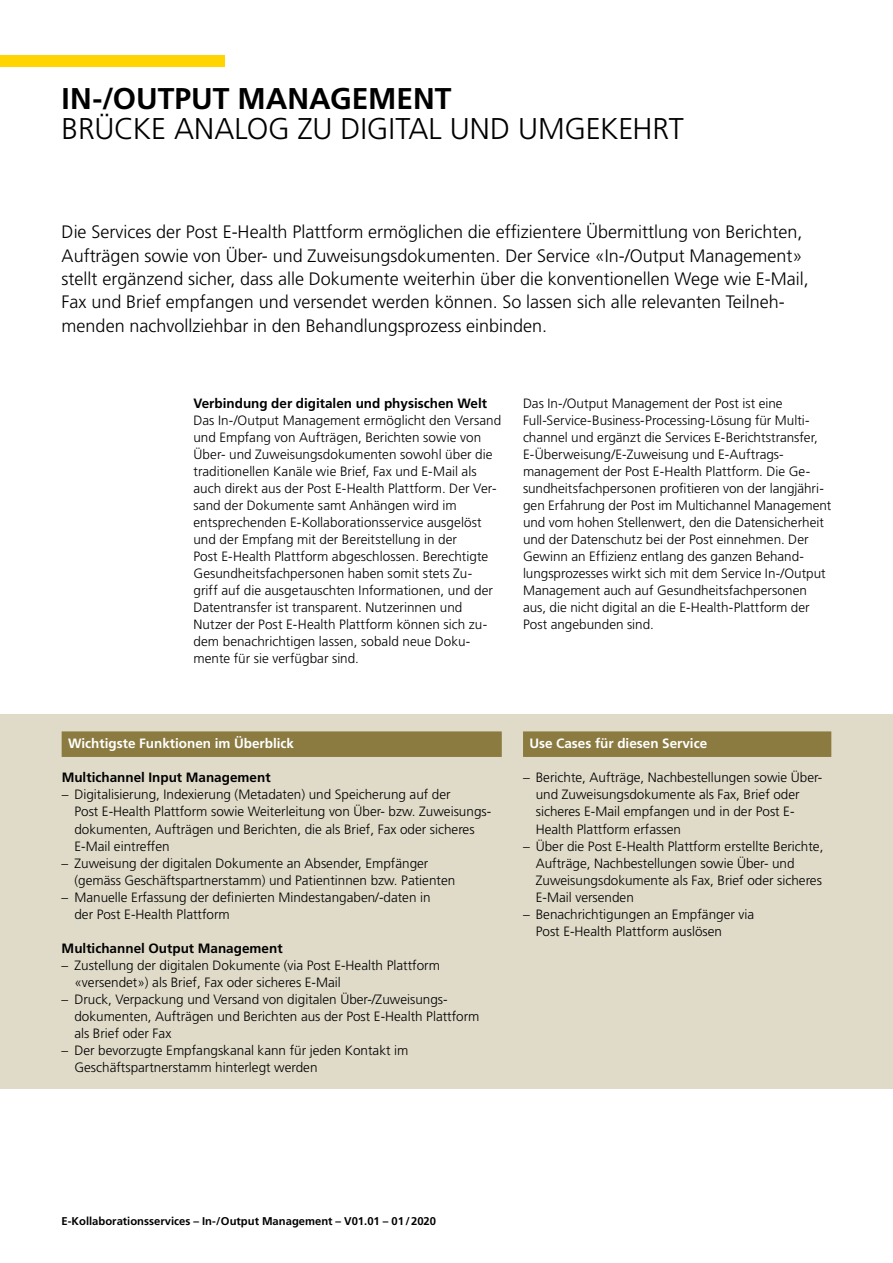
<style>
.page{position:relative;width:893px;height:1263px;background:#fff}
.page>*{position:absolute;margin:0;border:0;box-sizing:border-box;transform-origin:0 0}
.t1{font:300 30px "Frutiger LT";letter-spacing:-.005em;color:#000}
.t2{font:700 30px "Frutiger LT";color:#000}
.t3{font:300 18px/23.4px "Frutiger LT";color:#000}
.t4{font:300 13.5px/17px "Frutiger LT";color:#000}
.t5{font:700 13.5px "Frutiger LT";color:#000}
.t6{font:700 13.5px "Frutiger LT";color:#fff}
.t7{font:700 11.25px "Frutiger LT";color:#000}
</style>
<div class="page">
<div style="left:0;top:714px;width:893px;height:375px;background:#e0dac8"></div>
<div style="left:0;top:55px;width:224px;height:12px;background:#ffd400"></div>
<div style="left:62px;top:731px;width:440px;height:26px;background:#8b7b40"></div>
<div style="left:523px;top:731px;width:308px;height:26px;background:#8b7b40"></div>
<h1 class="t2" style="left:62px;top:81px;width:391px">IN-/OUTPUT MANAGEMENT</h1>
<h2 class="t1" style="left:62px;top:111px;width:624px">BRÜCKE ANALOG ZU DIGITAL UND UMGEKEHRT</h2>
<p class="t3" style="left:62px;top:220px;width:749px">Die Services der Post E-Health Plattform ermöglichen die effizientere Übermittlung von Berichten, Aufträgen sowie von Über- und Zuweisungsdokumenten. Der Service «In-/Output Management» stellt ergänzend sicher, dass alle Dokumente weiterhin über die konventionellen Wege wie E-Mail, Fax und Brief empfangen und versendet werden können. So lassen sich alle relevanten Teilneh&shy;menden nachvollziehbar in den Behandlungsprozess einbinden.</p>
<h3 class="t5" style="left:193px;top:396px;width:295px">Verbindung der digitalen und physischen Welt</h3>
<p class="t4" style="left:193px;top:412px;width:309px">Das In-/Output Management ermöglicht den Versand und Empfang von Aufträgen, Berichten sowie von Über- und Zuweisungsdokumenten sowohl über die traditionellen Kanäle wie Brief, Fax und E-Mail als auch direkt aus der Post E-Health Plattform. Der Ver&shy;sand der Dokumente samt Anhängen wird im entsprechenden E-Kollaborationsservice ausgelöst und der Empfang mit der Bereitstellung in der<br>Post E-Health Plattform abgeschlossen. Berechtigte Gesundheitsfachpersonen haben somit stets Zu -<br>griff auf die ausgetauschten Informationen, und der Datentransfer ist transparent. Nutzerinnen und Nutzer der Post E-Health Plattform können sich zu&shy;dem benachrich tigen lassen, sobald neue Doku&shy;mente für sie verfügbar sind.</p>
<p class="t4" style="left:523px;top:395px;width:310px">Das In-/Output Management der Post ist eine Full-Service-Business-Processing-Lösung für Multi&shy;channel und ergänzt die Services E-Berichtstransfer, E-Überweisung/E-Zuweisung und E-Auftrags&shy;management der Post E-Health Plattform. Die Ge&shy;sundheitsfachpersonen profitieren von der langjähri&shy;gen Erfahrung der Post im Multichannel Management und vom hohen Stellenwert, den die Datensicherheit und der Datenschutz bei der Post einnehmen. Der Gewinn an Effizienz entlang des ganzen Behand&shy;lungspro zesses wirkt sich mit dem Service In-/Output Management auch auf Gesundheitsfachpersonen aus, die nicht digital an die E-Health-Plattform der Post angebunden sind.</p>
<h2 class="t6" style="left:68px;top:736px;width:227px">Wichtigste Funktionen im Überblick</h2>
<h3 class="t5" style="left:62px;top:770px;width:210px">Multichannel Input Management</h3>
<p class="t4" style="left:74px;top:786px;width:418px;text-indent:-13px">– Digitalisierung, Indexierung (Metadaten) und Speicherung auf der<br>Post E-Health Plattform sowie Weiterleitung von Über- bzw. Zuweisungs&shy;dokumenten, Aufträgen und Berichten, die als Brief, Fax oder sicheres E-Mail eintreffen</p>
<p class="t4" style="left:74px;top:854px;width:382px;text-indent:-13px">– Zuweisung der digitalen Dokumente an Absender, Empfänger (gemäss Geschäftspartnerstamm) und Patientinnen bzw. Patienten</p>
<p class="t4" style="left:74px;top:888px;width:358px;text-indent:-13px">– Manuelle Erfassung der definierten Mindestangaben/-daten in der Post E-Health Plattform</p>
<h3 class="t5" style="left:62px;top:940px;width:222px">Multichannel Output Management</h3>
<p class="t4" style="left:74px;top:957px;width:367px;text-indent:-13px">– Zustellung der digitalen Dokumente (via Post E-Health Plattform «versendet») als Brief, Fax oder sicheres E-Mail</p>
<p class="t4" style="left:74px;top:991px;width:407px;text-indent:-13px">– Druck, Verpackung und Versand von digitalen Über-/Zuweisungs&shy;dokumenten, Aufträgen und Berichten aus der Post E-Health Plattform als Brief oder Fax</p>
<p class="t4" style="left:74px;top:1042px;width:335px;text-indent:-13px">– Der bevorzugte Empfangskanal kann für jeden Kontakt im<br>Geschäftspartnerstamm hinterlegt werden</p>
<h2 class="t6" style="left:529px;top:736px;width:179px">Use Cases für diesen Service</h2>
<p class="t4" style="left:536px;top:769px;width:288px;text-indent:-13px">– Berichte, Aufträge, Nachbestellungen sowie Über&shy;und Zuweisungsdokumente als Fax, Brief oder sicheres E-Mail empfangen und in der Post E-Health Plattform erfassen</p>
<p class="t4" style="left:536px;top:837px;width:289px;text-indent:-13px">– Über die Post E-Health Plattform erstellte Berichte, Aufträge, Nachbestellungen sowie Über- und Zuweisungsdokumente als Fax, Brief oder sicheres E-Mail versenden</p>
<p class="t4" style="left:536px;top:905px;width:220px;text-indent:-13px">– Benachrichtigungen an Empfänger via<br>Post E-Health Plattform auslösen</p>
<p class="t7" style="left:62px;top:1214px;width:376px">E-Kollaborationsservices – In- / Output Management – V01.01 – 01 / 2020</p>
</div>
